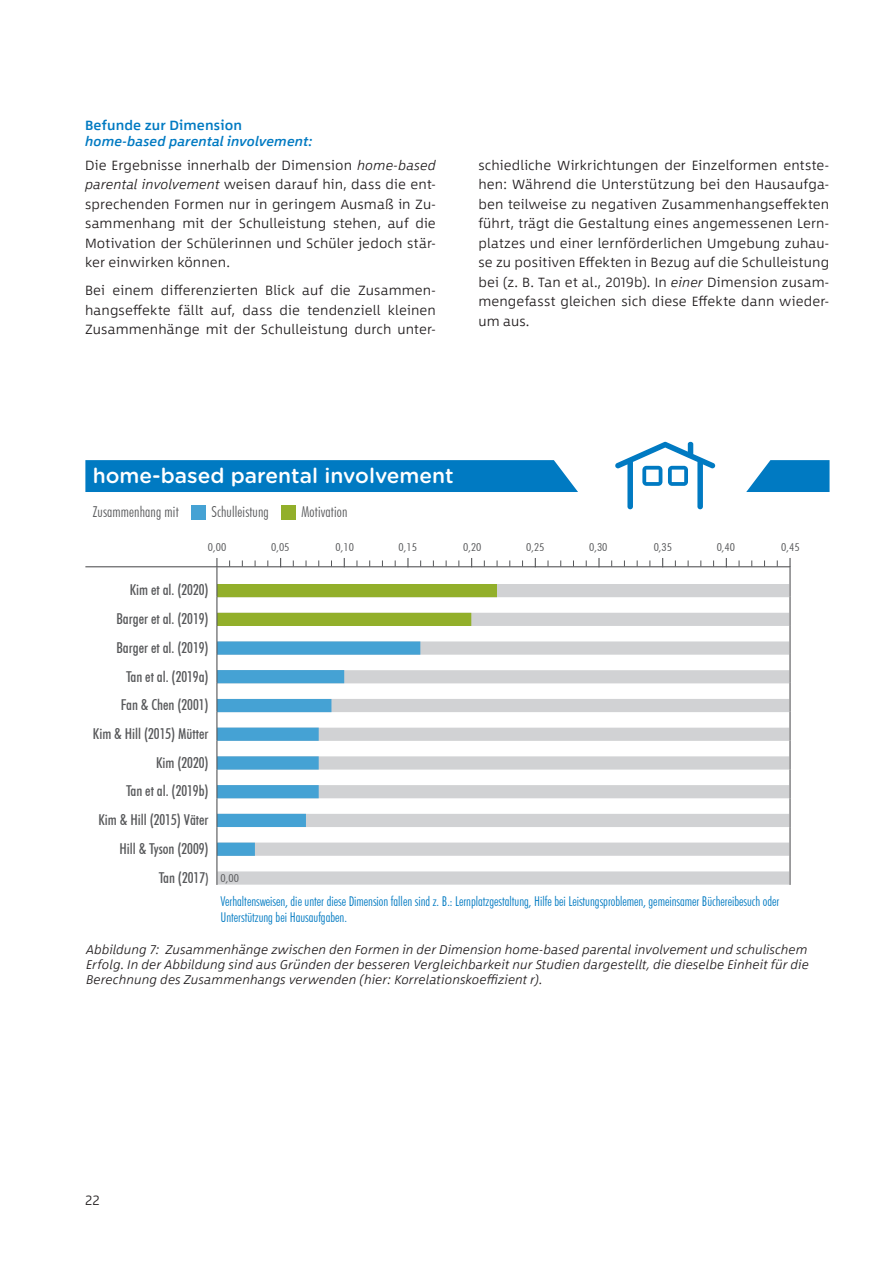
<style>
.page{position:relative;width:893px;height:1263px;background:#fff}
.page>*{position:absolute;margin:0;border:0;box-sizing:border-box;transform-origin:0 0}
.t1{font:500 21px "Gotham Rounded";color:#fff}
.t2{font:500 condensed 15px/28.8px "Futura BT";color:#57585a;text-align:right}
.t3{font:300 condensed 15px "Futura BT";letter-spacing:.01em;color:#57585a}
.fließtext_schwarz{font:300 13.5px/19.5px "Between 1";letter-spacing:.01em;color:#231f20;text-align:justify}
.t4{font:300 condensed 13.5px/16.5px "Futura BT";color:#007ac2}
.Zwischenüberschrift{font:italic 500 13.5px/16.5px "Between 1";letter-spacing:.01em;color:#007ac2}
.BU_links{font:italic 300 12.75px/15px "Between 1";letter-spacing:.01em;color:#231f20;text-align:justify}
.t5{font:300 condensed 10.8px "Futura BT";color:#57585a;scale:1.25 1}
.s1{font-style:normal}
.s2{font-style:italic}
.s3{font-size:13.2px}
</style>
<div class="page">
<div style="left:217px;top:584px;width:572px;height:13px;background:#d1d2d4"></div>
<div style="left:217px;top:613px;width:572px;height:13px;background:#d1d2d4"></div>
<div style="left:217px;top:641px;width:572px;height:14px;background:#d1d2d4"></div>
<div style="left:217px;top:670px;width:572px;height:13px;background:#d1d2d4"></div>
<div style="left:217px;top:699px;width:572px;height:13px;background:#d1d2d4"></div>
<div style="left:217px;top:728px;width:572px;height:13px;background:#d1d2d4"></div>
<div style="left:217px;top:756px;width:572px;height:13px;background:#d1d2d4"></div>
<div style="left:217px;top:785px;width:572px;height:13px;background:#d1d2d4"></div>
<div style="left:217px;top:814px;width:572px;height:13px;background:#d1d2d4"></div>
<div style="left:217px;top:842px;width:572px;height:14px;background:#d1d2d4"></div>
<div style="left:217px;top:871px;width:572px;height:14px;background:#d1d2d4"></div>
<div style="left:191px;top:505px;width:14px;height:14px;background:#45a2d4"></div>
<div style="left:281px;top:505px;width:14px;height:14px;background:#92af2a"></div>
<div style="left:217px;top:584px;width:280px;height:13px;background:#92af2a"></div>
<div style="left:217px;top:613px;width:254px;height:13px;background:#92af2a"></div>
<div style="left:217px;top:641px;width:203px;height:14px;background:#45a2d4"></div>
<div style="left:217px;top:670px;width:127px;height:13px;background:#45a2d4"></div>
<div style="left:217px;top:699px;width:114px;height:13px;background:#45a2d4"></div>
<div style="left:217px;top:728px;width:102px;height:13px;background:#45a2d4"></div>
<div style="left:217px;top:756px;width:102px;height:13px;background:#45a2d4"></div>
<div style="left:217px;top:785px;width:102px;height:13px;background:#45a2d4"></div>
<div style="left:217px;top:814px;width:89px;height:13px;background:#45a2d4"></div>
<div style="left:217px;top:843px;width:38px;height:13px;background:#45a2d4"></div>
<div style="left:85px;top:460px;width:493px;height:32px;background:#007ac2"></div>
<svg style="left:746px;top:460px;width:83px;height:32px;background:#268ecb"></svg>
<hr style="left:85px;top:566px;width:705px;height:1px;background:#57585a">
<svg style="left:615px;top:442px;width:100px;height:67px"></svg>
<svg style="left:598px;top:558px;width:2px;height:9px"></svg>
<svg style="left:789px;top:558px;width:2px;height:9px"></svg>
<svg style="left:216px;top:558px;width:1px;height:327px"></svg>
<hr style="left:789px;top:567px;width:2px;height:29px;background:#57585a">
<hr style="left:789px;top:596px;width:2px;height:29px;background:#57585a">
<hr style="left:789px;top:625px;width:2px;height:29px;background:#57585a">
<hr style="left:789px;top:654px;width:2px;height:29px;background:#57585a">
<hr style="left:789px;top:683px;width:2px;height:29px;background:#57585a">
<hr style="left:789px;top:712px;width:2px;height:28px;background:#57585a">
<hr style="left:789px;top:740px;width:2px;height:29px;background:#57585a">
<hr style="left:789px;top:769px;width:2px;height:29px;background:#57585a">
<hr style="left:789px;top:798px;width:2px;height:29px;background:#57585a">
<hr style="left:789px;top:827px;width:2px;height:29px;background:#57585a">
<hr style="left:789px;top:856px;width:2px;height:29px;background:#57585a">
<p class="Zwischenüberschrift" style="left:85px;top:116px;width:229px"><span class="s1">Befunde zur Dimension </span>home-based parental involvement:</p>
<p class="fließtext_schwarz" style="left:85px;top:155px;width:352px">Die Ergebnisse innerhalb der Dimension <span class="s2">home-based parental involvement</span> weisen darauf hin, dass die ent&shy;sprechenden Formen nur in geringem Ausmaß in Zu&shy;sammenhang mit der Schulleistung stehen, auf die Motivation der Schülerinnen und Schüler jedoch stär&shy;ker einwirken können.</p>
<p class="fließtext_schwarz" style="left:85px;top:281px;width:352px">Bei einem differenzierten Blick auf die Zusammen&shy;hangseffekte fällt auf, dass die tendenziell kleinen Zusammenhänge mit der Schulleistung durch unter-</p>
<p class="fließtext_schwarz" style="left:478px;top:155px;width:352px">schiedliche Wirkrichtungen der Einzelformen entste&shy;hen: Während die Unterstützung bei den Hausaufga&shy;ben teilweise zu negativen Zusammenhangseffekten führt, trägt die Gestaltung eines angemessenen Lern&shy;platzes und einer lernförderlichen Umgebung zuhau&shy;se zu positiven Effekten in Bezug auf die Schulleistung bei (z. B. Tan et al., 2019b). In <span class="s2">einer</span> Dimension zusam&shy;mengefasst gleichen sich diese Effekte dann wieder&shy;um aus.</p>
<p class="t1" style="left:93px;top:460px;width:363px">home-based parental involvement</p>
<p class="t3" style="left:93px;top:503px;width:87px">Zusammenhang mit</p>
<p class="t3" style="left:211px;top:503px;width:59px">Schulleistung</p>
<p class="t3" style="left:302px;top:503px;width:47px">Motivation</p>
<p class="t5" style="left:208px;top:541px;width:16px">0,00</p>
<p class="t5" style="left:271px;top:541px;width:16px">0,05</p>
<p class="t5" style="left:336px;top:541px;width:16px">0,10</p>
<p class="t5" style="left:399px;top:541px;width:16px">0,15</p>
<p class="t5" style="left:463px;top:541px;width:16px">0,20</p>
<p class="t5" style="left:526px;top:541px;width:16px">0,25</p>
<p class="t5" style="left:589px;top:541px;width:16px">0,30</p>
<p class="t5" style="left:654px;top:541px;width:16px">0,35</p>
<p class="t5" style="left:717px;top:541px;width:16px">0,40</p>
<p class="t5" style="left:781px;top:541px;width:16px">0,45</p>
<p class="t2" style="left:93px;top:575px;width:117px">Kim et al. (2020)<br>Barger et al. (2019)<br>Barger et al. (2019)<br>Tan et al. (2019a)<br>Fan &amp; Chen (2001)<br>Kim &amp; Hill (2015) Mütter<br>Kim (2020)<br>Tan et al. (2019b)<br>Kim &amp; Hill (2015) Väter<br>Hill &amp; Tyson (2009)<br>Tan (2017<span class="s3">)</span></p>
<p class="t5" style="left:221px;top:871px;width:16px">0,00</p>
<p class="t4" style="left:220px;top:892px;width:560px">Verhaltensweisen, die unter diese Dimension fallen sind z. B.: Lernplatzgestaltung, Hilfe bei Leistungsproblemen, gemeinsamer Büchereibesuch oder<br>Unterstützung bei Hausaufgaben.</p>
<p class="BU_links" style="left:86px;top:942px;width:724px">Abbildung 7: Zusammenhänge zwischen den Formen in der Dimension home-based parental involvement und schulischem Erfolg. In der Abbildung sind aus Gründen der besseren Vergleichbarkeit nur Studien dargestellt, die dieselbe Einheit für die Berechnung des Zusammenhangs verwenden (hier: Korrelationskoeffizient r).</p>
<p class="fließtext_schwarz" style="left:85px;top:1191px;width:16px">22</p>
</div>
